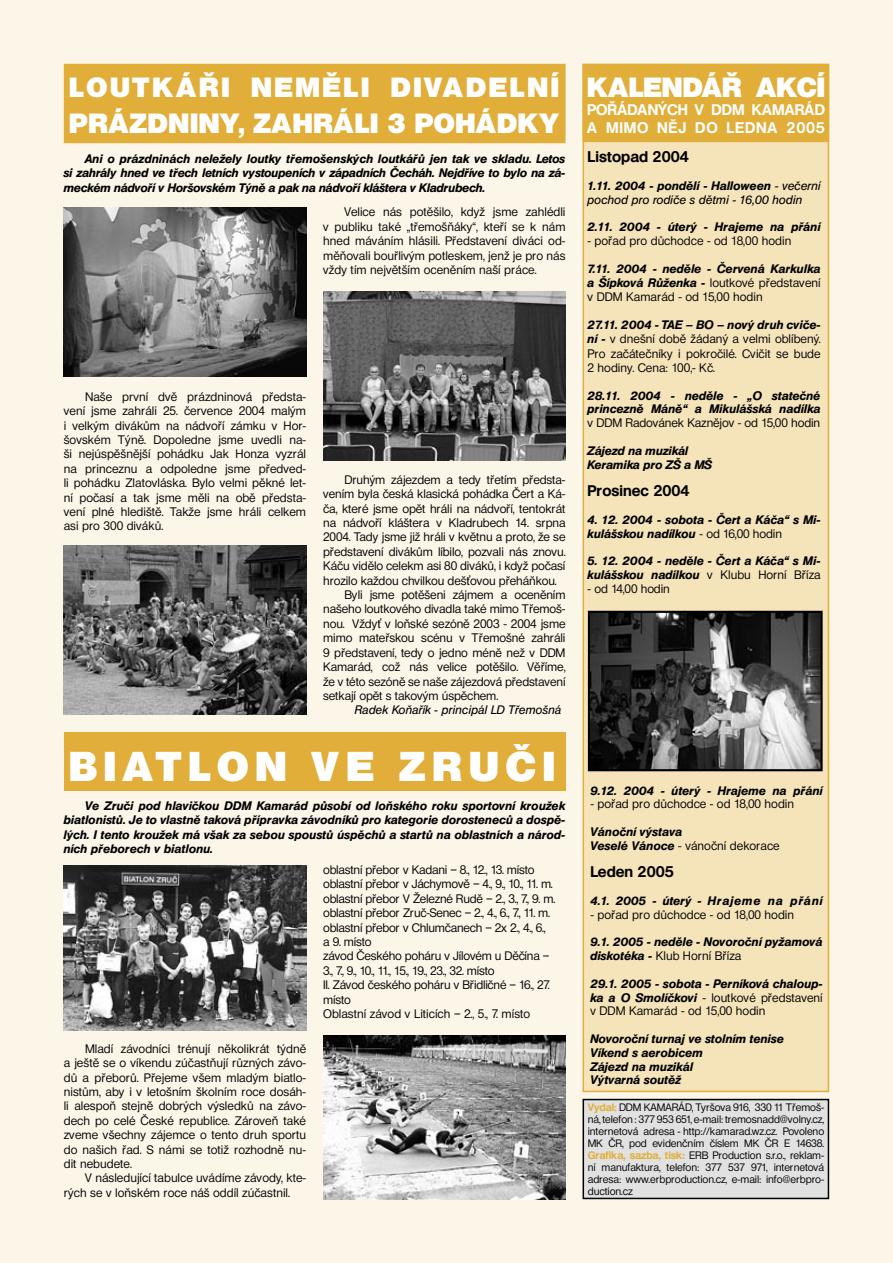
<style>
.page{position:relative;width:893px;height:1263px;background:#fcf6e9}
.page>*{position:absolute;margin:0;border:0;box-sizing:border-box;transform-origin:0 0}
.t1{font:800 40.5px "Olympia";letter-spacing:.17em;color:#fff}
.t2{font:800 27px/36px "Olympia";letter-spacing:.025em;color:#fff}
.t3{font:800 27px "Olympia";color:#fff}
.t4{font:700 15px/18px "Olympia";color:#fff}
.t5{font:700 15px "Olympia";color:#000}
.t6{font:500 12px/14.4px "Olympia";color:#000;text-align:justify}
.t7{font:italic 700 12px/13.8px "Olympia";color:#000;text-align:justify}
.t8{font:500 12px/14.4px "Olympia";letter-spacing:-.02em;color:#000}
.t9{font:italic 500 12px/13.8px "Olympia";color:#000}
.t10{font:italic 700 12px "Olympia";letter-spacing:.06em;color:#000}
.t11{font:500 10.5px/12px "Olympia";letter-spacing:-.01em;color:#000;text-align:justify}
.s1{font-family:"Helvetica CE";font-weight:400}
.s2{font-weight:700}
.s3{font-weight:500;font-style:normal}
.s4{font-weight:700;font-style:italic}
.s5{font-weight:700;color:#e1ae3a}
</style>
<div class="page">
<div style="left:583px;top:1099px;width:245px;height:99px;background:#e1e1e1"></div>
<div style="left:583px;top:1099px;width:246px;height:100px;border:2px solid #000"></div>
<div style="left:583px;top:65px;width:245px;height:1026px;background:#f5e3ba"></div>
<div style="left:583px;top:64px;width:246px;height:1028px;border:2px solid #e1ae3a"></div>
<div style="left:583px;top:65px;width:245px;height:76px;background:#e1ae3a"></div>
<div style="left:583px;top:64px;width:246px;height:78px;border:2px solid #e1ae3a"></div>
<div style="left:65px;top:65px;width:500px;height:77px;background:#e1ae3a"></div>
<div style="left:64px;top:64px;width:502px;height:79px;border:2px solid #e1ae3a"></div>
<img style="left:323px;top:291px;width:243px;height:170px">
<img style="left:64px;top:545px;width:242px;height:170px">
<img style="left:64px;top:207px;width:242px;height:170px">
<img style="left:591px;top:614px;width:229px;height:154px">
<div style="left:588px;top:611px;width:235px;height:160px;border:2px solid #000"></div>
<img style="left:323px;top:1035px;width:243px;height:164px">
<img style="left:64px;top:865px;width:242px;height:165px">
<div style="left:64px;top:732px;width:502px;height:59px;background:#e1ae3a"></div>
<p class="t2" style="left:69px;top:69px;width:491px">LOUTKÁŘI NEMĚLI DIVADELNÍ<br>PRÁZDNINY, ZAHRÁLI 3 POHÁDKY</p>
<p class="t7" style="left:64px;top:152px;width:503px;line-height:14.4px;text-indent:21px">Ani o prázdninách neležely loutky třemošenských loutkářů jen tak ve skladu. Letos si zahrály hned ve třech letních vystoupeních v západních Čecháh. Nejdříve to bylo na zá&shy;meckém nádvoří v Horšovském Týně a pak na nádvoří kláštera v Kladrubech.</p>
<p class="t6" style="left:323px;top:205px;width:244px;text-indent:21px">Velice nás potěšilo, když jsme zahlédli v publiku také „třemošňáky“, kteří se k nám hned máváním hlásili. Představení diváci od&shy;měňovali bouřlivým potleskem, jenž je pro nás vždy tím největším oceněním naší práce.</p>
<p class="t6" style="left:64px;top:389px;width:244px;text-indent:21px">Naše první dvě prázdninová předsta&shy;vení jsme zahráli 25. července 2004 malým i velkým divákům na nádvoří zámku v Hor&shy;šovském Týně. Dopoledne jsme uvedli na&shy;ši nejúspěšnější pohádku Jak Honza vyzrál na princeznu a odpoledne jsme předved&shy;li pohádku Zlatovláska. Bylo velmi pěkné let&shy;ní počasí a tak jsme měli na obě předsta&shy;vení plné hlediště. Takže jsme hráli celkem asi pro 300 diváků.</p>
<p class="t6" style="left:323px;top:472px;width:244px;text-indent:21px">Druhým zájezdem a tedy třetím předsta&shy;vením byla česká klasická pohádka Čert a Ká&shy;ča, které jsme opět hráli na nádvoří, tentokrát na nádvoří kláštera v Kladrubech 14. srpna 2004. Tady jsme již hráli v květnu a proto, že se představení divákům líbilo, pozvali nás znovu.<br>Káču vidělo celekm asi 80 diváků, i když počasí hrozilo každou chvilkou deš<span class="s1">ť</span>ovou přeháňkou.</p>
<p class="t6" style="left:323px;top:587px;width:244px;text-indent:21px">Byli jsme potěšeni zájmem a oceněním našeho loutkového divadla také mimo Třemoš&shy;nou. Vždy<span class="s1">ť</span> v loňské sezóně 2003 - 2004 jsme mimo mateřskou scénu v Třemošné zahráli 9 představení, tedy o jedno méně než v DDM Kamarád, což nás velice potěšilo. Věříme, že v této sezóně se naše zájezdová představení setkají opět s takovým úspěchem.</p>
<p class="t9" style="left:355px;top:703px;width:208px">Radek Koňařík - principál LD Třemošná</p>
<p class="t1" style="left:69px;top:741px;width:487px">BIATLON VE ZRUČI</p>
<p class="t7" style="left:64px;top:799px;width:503px;line-height:14.4px;text-indent:21px">Ve Zruči pod hlavičkou DDM Kamarád působí od loňského roku sportovní kroužek biatlonistů. Je to vlastně taková přípravka závodníků pro kategorie dorosteneců a dospě&shy;lých. I tento kroužek má však za sebou spoustů úspěchů a startů na oblastních a národ&shy;ních přeborech v biatlonu.</p>
<p class="t6" style="left:64px;top:1041px;width:244px;text-indent:21px">Mladí závodníci trénují několikrát týdně a ještě se o víkendu zúčastňují různých závo&shy;dů a přeborů. Přejeme všem mladým biatlo&shy;nistům, aby i v letošním školním roce dosáh&shy;li alespoň stejně dobrých výsledků na závo&shy;dech po celé České republice. Zároveň také zveme všechny zájemce o tento druh sportu do našich řad. S námi se totiž rozhodně nu&shy;dit nebudete.</p>
<p class="t6" style="left:64px;top:1171px;width:244px;text-indent:21px">V následující tabulce uvádíme závody, kte&shy;rých se v loňském roce náš oddíl zúčastnil.</p>
<p class="t8" style="left:323px;top:862px;width:213px">oblastní přebor v Kadani – 8., 12., 13. místo</p>
<p class="t8" style="left:323px;top:877px;width:231px">oblastní přebor v Jáchymově – 4., 9., 10., 11. m.</p>
<p class="t8" style="left:323px;top:891px;width:234px">oblastní přebor V Železné Rudě – 2., 3., 7., 9. m.</p>
<p class="t8" style="left:323px;top:905px;width:228px">oblastní přebor Zruč-Senec – 2., 4., 6., 7., 11. m.</p>
<p class="t8" style="left:323px;top:920px;width:224px">oblastní přebor v Chlumčanech – 2x 2., 4., 6., a 9. místo</p>
<p class="t8" style="left:323px;top:949px;width:228px">závod Českého poháru v Jílovém u Děčína –<br>3., 7., 9., 10., 11., 15., 19., 23., 32. místo</p>
<p class="t8" style="left:323px;top:977px;width:228px">II. Závod českého poháru v Břidličné – 16., 27. místo</p>
<p class="t6" style="left:323px;top:1006px;width:209px">Oblastní závod v Liticích – 2., 5., 7. místo</p>
<p class="t3" style="left:587px;top:70px;width:239px">KALENDÁŘ AKCÍ</p>
<p class="t4" style="left:587px;top:100px;width:239px">POŘÁDANÝCH V DDM KAMARÁD<br>A MIMO NĚJ DO LEDNA 2005</p>
<p class="t5" style="left:587px;top:148px;width:103px">Listopad 2004</p>
<p class="t9" style="left:587px;top:179px;width:235px"><span class="s2">1.11. 2004 - pondělí - Halloween</span> - večerní pochod pro rodiče s dětmi - 16,00 hodin</p>
<p class="t7" style="left:587px;top:220px;width:235px">2.11. 2004 - úterý - Hrajeme na přání</p>
<p class="t6" style="left:587px;top:234px;width:205px">- pořad pro důchodce - od 18,00 hodin</p>
<p class="t7" style="left:587px;top:262px;width:235px">7.11. 2004 - neděle - Červená Karkulka a Šípková Růženka - <span class="s3">loutkové představení v DDM Kamarád - od 15,00 hodin</span></p>
<p class="t6" style="left:587px;top:317px;width:235px"><span class="s4">27.11. 2004 - TAE – BO – nový druh cviče&shy;ní -</span> v dnešní době žádaný a velmi oblíbený.<br>Pro začátečníky i pokročilé. Cvičit se bude 2 hodiny. Cena: 100,- Kč.</p>
<p class="t7" style="left:587px;top:388px;width:235px">28.11. 2004 - neděle - „O statečné princezně Máně“ a Mikulášská nadílka <span class="s3">v DDM Radovánek Kaznějov - od 15,00 hodin</span></p>
<p class="t7" style="left:587px;top:444px;width:103px">Zájezd na muzikál</p>
<p class="t7" style="left:587px;top:457px;width:126px">Keramika pro ZŠ a MŠ</p>
<p class="t5" style="left:587px;top:481px;width:104px">Prosinec 2004</p>
<p class="t7" style="left:587px;top:513px;width:235px">4. 12. 2004 - sobota - Čert a Káča“ s Mi&shy;kulášskou nadílkou <span class="s3">- od 16,00 hodin</span></p>
<p class="t7" style="left:587px;top:554px;width:235px">5. 12. 2004 - neděle - Čert a Káča“ s Mi&shy;kulášskou nadílkou <span class="s3">v Klubu Horní Bříza</span></p>
<p class="t6" style="left:587px;top:581px;width:84px">- od 14,00 hodin</p>
<p class="t7" style="left:590px;top:783px;width:234px">9.12. 2004 - úterý - Hrajeme na přání</p>
<p class="t6" style="left:590px;top:797px;width:205px">- pořad pro důchodce - od 18,00 hodin</p>
<p class="t7" style="left:590px;top:825px;width:94px">Vánoční výstava</p>
<p class="t6" style="left:590px;top:838px;width:191px"><span class="s4">Veselé Vánoce</span> - vánoční dekorace</p>
<p class="t5" style="left:590px;top:863px;width:85px">Leden 2005</p>
<p class="t10" style="left:590px;top:893px;width:234px">4.1. 2005 - úterý - Hrajeme na přání</p>
<p class="t6" style="left:590px;top:907px;width:205px">- pořad pro důchodce - od 18,00 hodin</p>
<p class="t7" style="left:590px;top:935px;width:234px">9.1. 2005 - neděle - Novoroční pyžamová diskotéka - <span class="s3">Klub Horní Bříza</span></p>
<p class="t7" style="left:590px;top:977px;width:234px">29.1. 2005 - sobota - Perníková chaloup&shy;ka a O Smolíčkovi <span class="s3">- loutkové představení v DDM Kamarád - od 15,00 hodin</span></p>
<p class="t7" style="left:590px;top:1032px;width:195px">Novoroční turnaj ve stolním tenise</p>
<p class="t7" style="left:590px;top:1046px;width:114px">Víkend s aerobicem</p>
<p class="t7" style="left:590px;top:1059px;width:104px">Zájezd na muzikál</p>
<p class="t7" style="left:590px;top:1073px;width:93px">Výtvarná soutěž</p>
<p class="t11" style="left:588px;top:1101px;width:238px"><span class="s5">Vydal:</span> DDM KAMARÁD, Tyršova 916, 330 11 Třemoš&shy;ná, telefon : 377 953 651, e-mail: tremosnadd@volny.cz, internetová adresa - http://kamarad.wz.cz. Povoleno MK ČR, pod evidenčním číslem MK ČR E 14638.<br><span class="s5">Grafika, sazba, tisk:</span> ERB Production s.r.o., reklam&shy;ní manufaktura, telefon: 377 537 971, internetová adresa: www.erbproduction.cz, e-mail: info@erbpro&shy;duction.cz</p>
</div>
